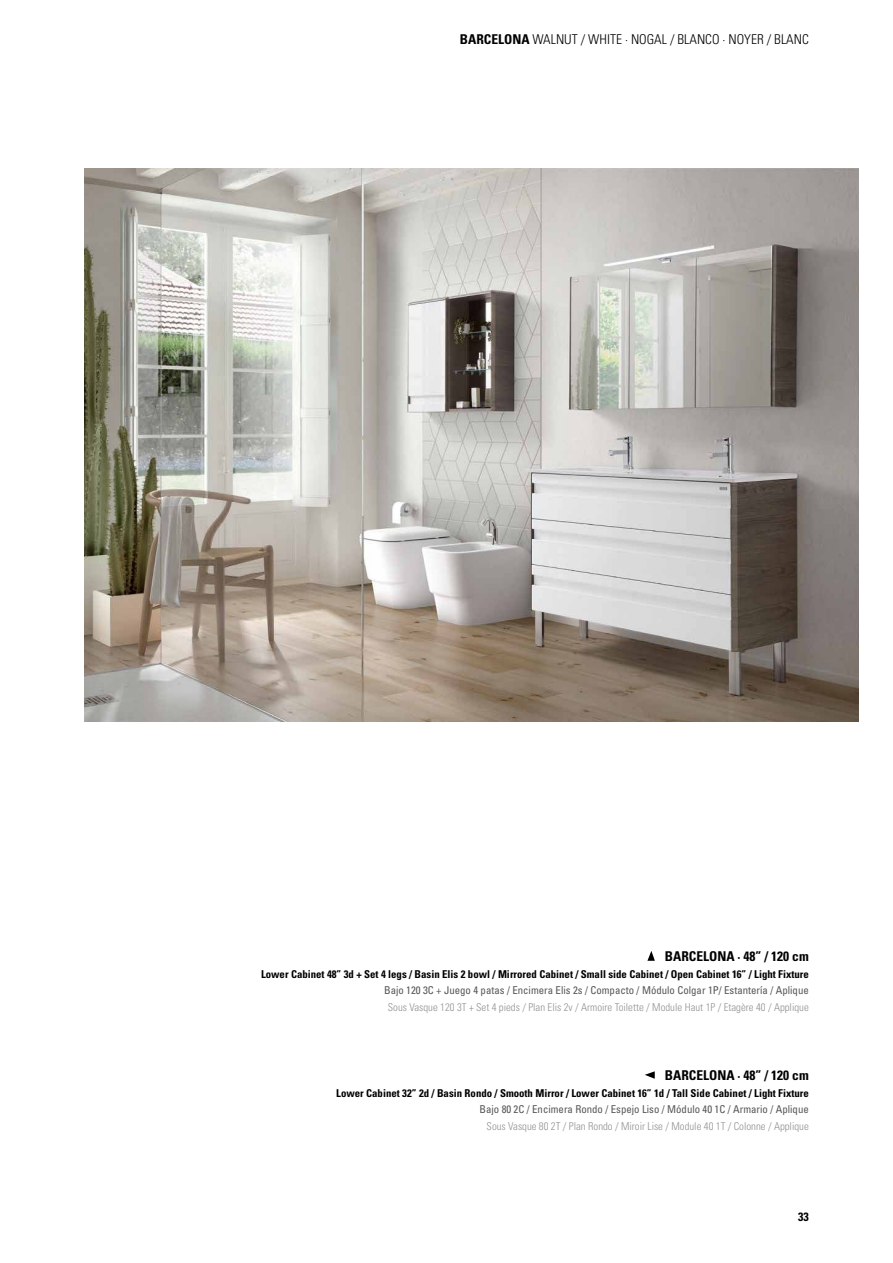
<style>
.page{position:relative;width:893px;height:1263px;background:#fff}
.page>*{position:absolute;margin:0;border:0;box-sizing:border-box;transform-origin:0 0}
.t1{font:300 condensed 13.5px "Univers LT Std";color:#000}
.t2{font:700 condensed 13.5px "Univers LT Std";color:#000}
.t3{font:700 condensed 12px "Univers LT Std";color:#000}
.t4{font:700 condensed 10.8px "Univers LT Std";color:#000}
.t5{font:300 condensed 10.8px "Univers LT Std";color:#929292}
.t6{font:condensed 10.8px "Univers LT Std";color:#575756}
.s1{font-weight:700}
</style>
<div class="page">
<img style="left:84px;top:169px;width:775px;height:552px">
<svg style="left:647px;top:951px;width:8px;height:10px"></svg>
<svg style="left:645px;top:1071px;width:10px;height:8px"></svg>
<p class="t1" style="left:460px;top:31px;width:350px"><span class="s1">BARCELONA</span> WALNUT / WHITE · NOGAL / BLANCO · NOYER / BLANC</p>
<p class="t2" style="left:665px;top:948px;width:145px">BARCELONA · 48” / 120 cm</p>
<p class="t4" style="left:261px;top:967px;width:549px">Lower Cabinet 48” 3d + Set 4 legs / Basin Elis 2 bowl / Mirrored Cabinet / Small side Cabinet / Open Cabinet 16” / Light Fixture</p>
<p class="t6" style="left:384px;top:983px;width:426px">Bajo 120 3C + Juego 4 patas / Encimera Elis 2s / Compacto / Módulo Colgar 1P/ Estantería / Aplique</p>
<p class="t5" style="left:388px;top:1000px;width:422px">Sous Vasque 120 3T + Set 4 pieds / Plan Elis 2v / Armoire Toilette / Module Haut 1P / Etagère 40 / Applique</p>
<p class="t2" style="left:665px;top:1067px;width:145px">BARCELONA · 48” / 120 cm</p>
<p class="t4" style="left:336px;top:1086px;width:474px">Lower Cabinet 32” 2d / Basin Rondo / Smooth Mirror / Lower Cabinet 16” 1d / Tall Side Cabinet / Light Fixture</p>
<p class="t6" style="left:479px;top:1103px;width:331px">Bajo 80 2C / Encimera Rondo / Espejo Liso / Módulo 40 1C / Armario / Aplique</p>
<p class="t5" style="left:487px;top:1119px;width:324px">Sous Vasque 80 2T / Plan Rondo / Miroir Lise / Module 40 1T / Colonne / Applique</p>
<p class="t3" style="left:798px;top:1209px;width:12px">33</p>
</div>
